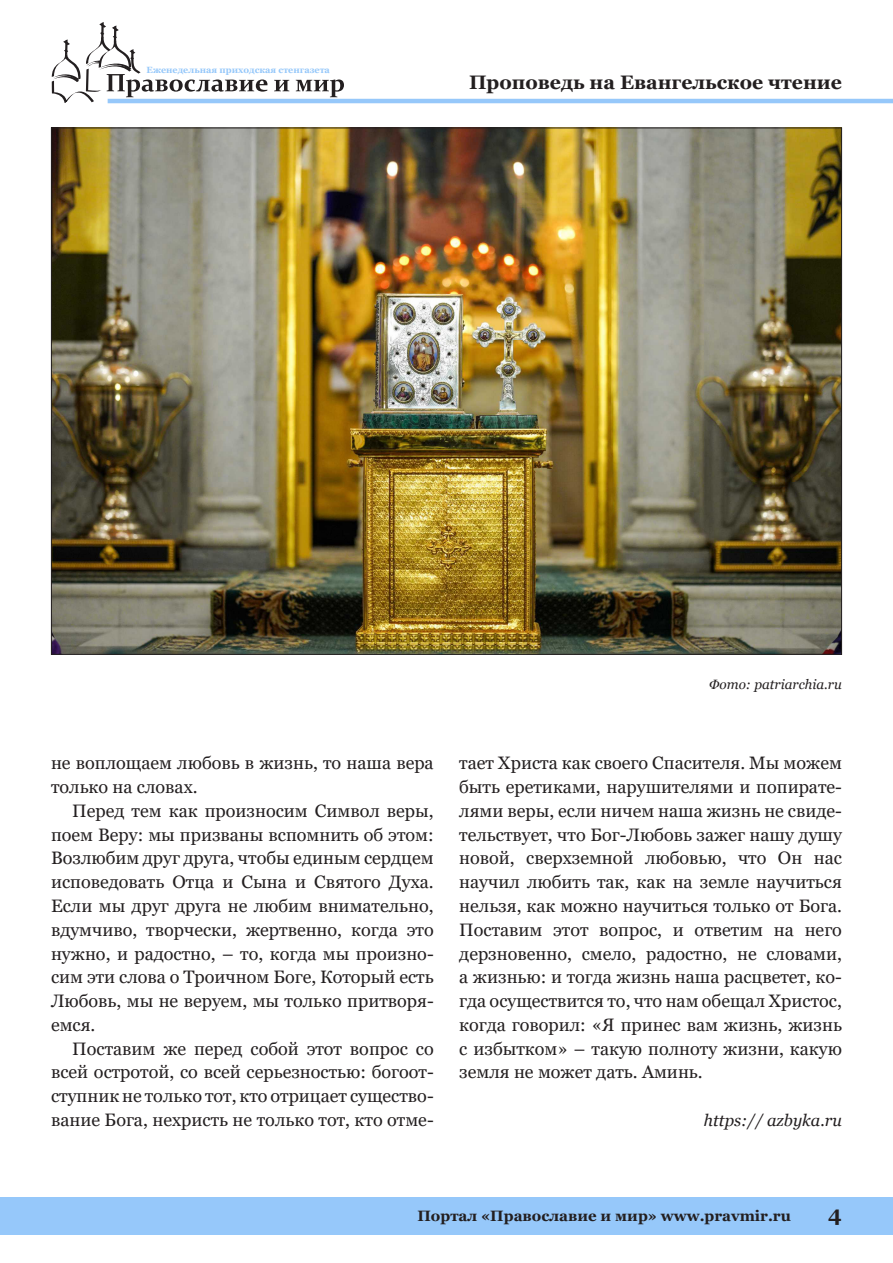
<style>
.page{position:relative;width:893px;height:1263px;background:#fff}
.page>*{position:absolute;margin:0;border:0;box-sizing:border-box;transform-origin:0 0}
.t1{font:700 21px "Georgia";color:#231f20}
.kolontitul{font:700 19.5px "Georgia";color:#231f20}
.Text{font:18px/23.7px "Georgia";color:#231f20;text-align:justify}
.Bibliography{font:italic 16.5px "Georgia";color:#231f20}
.t2{font:700 15px "Georgia";color:#231f20}
.Podpis_pod_photo{font:italic 13.5px "Georgia";color:#231f20}
.t3{font:700 9px "Georgia";color:#96c8fa}
</style>
<div class="page">
<svg style="left:52px;top:22px;width:215px;height:81px"></svg>
<svg style="left:274px;top:80px;width:15px;height:11px"></svg>
<svg style="left:296px;top:79px;width:48px;height:18px"></svg>
<hr style="left:108px;top:99px;width:785px;height:4px;background:#96c8fa">
<div style="left:0;top:1197px;width:893px;height:37px;background:#96c8fa"></div>
<img style="left:53px;top:130px;width:787px;height:523px">
<p class="t3" style="left:147px;top:64px;width:185px">Еженедельная приходская стенгазета</p>
<p class="kolontitul" style="left:469px;top:69px;width:374px">Проповедь на Евангельское чтение</p>
<p class="Text" style="left:51px;top:752px;width:384px">не воплощаем любовь в жизнь, то наша вера только на словах.</p>
<p class="Text" style="left:51px;top:799px;width:384px;text-indent:21px">Перед тем как произносим Символ веры, поем Веру: мы призваны вспомнить об этом:<br>Возлюбим друг друга, чтобы единым сердцем исповедовать Отца и Сына и Святого Духа.<br>Если мы друг друга не любим внимательно, вдумчиво, творчески, жертвенно, когда это нужно, и радостно, – то, когда мы произно&shy;сим эти слова о Троичном Боге, Который есть Любовь, мы не веруем, мы только притворя&shy;емся.</p>
<p class="Text" style="left:51px;top:1037px;width:384px;text-indent:21px">Поставим же перед собой этот вопрос со всей остротой, со всей серьезностью: богоот&shy;ступник не только тот, кто отрицает существо&shy;вание Бога, нехристь не только тот, кто отме-</p>
<p class="Podpis_pod_photo" style="left:709px;top:676px;width:134px">Фото: patriarchia.ru</p>
<p class="Text" style="left:459px;top:752px;width:384px">тает Христа как своего Спасителя. Мы можем быть еретиками, нарушителями и попирате&shy;лями веры, если ничем наша жизнь не свиде&shy;тельствует, что Бог-Любовь зажег нашу душу новой, сверхземной любовью, что Он нас научил любить так, как на земле научиться нельзя, как можно научиться только от Бога.<br>Поставим этот вопрос, и ответим на него дерзновенно, смело, радостно, не словами, а жизнью: и тогда жизнь наша расцветет, ко&shy;гда осуществится то, что нам обещал Христос, когда говорил: «Я принес вам жизнь, жизнь с избытком» – такую полноту жизни, какую земля не может дать. Аминь.</p>
<p class="Bibliography" style="left:704px;top:1110px;width:140px">https:// azbyka.ru</p>
<p class="t2" style="left:417px;top:1206px;width:375px">Портал «Православие и мир» www.pravmir.ru</p>
<p class="t1" style="left:828px;top:1200px;width:15px">4</p>
</div>
